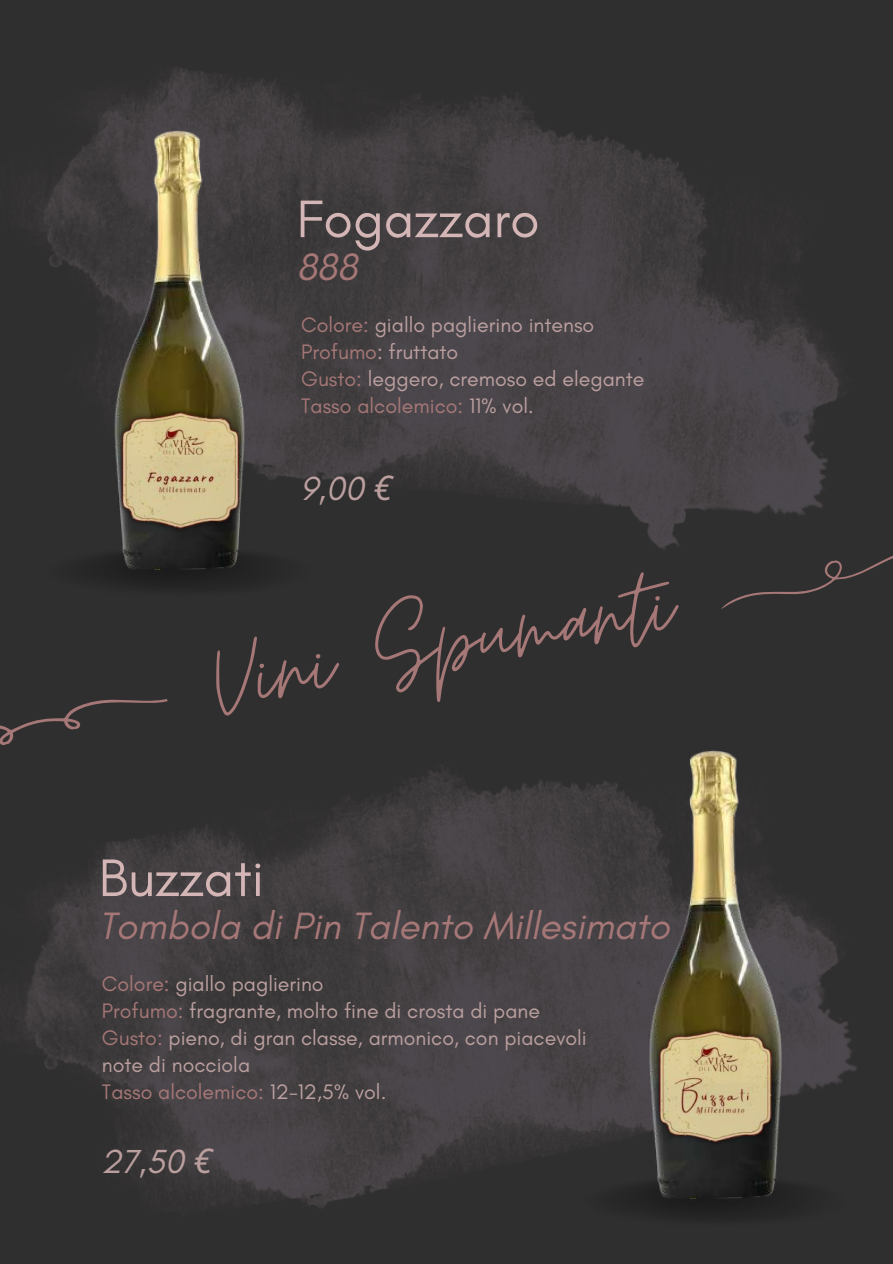
<style>
.page{position:relative;width:893px;height:1264px;background:#fff}
.page>*{position:absolute;margin:0;border:0;box-sizing:border-box;transform-origin:0 0}
.t1{font:116.85px "Moon Time";color:#a67777}
.t2{font:53.7px "Glacial Indifference";color:#d4b6b6}
.t3{font:italic 38.7px "Glacial Indifference";color:#a67777}
.t4{font:italic 34.05px "Glacial Indifference";color:#bb9f9f}
.t5{font:21.3px/27px "Glacial Indifference";color:#bb9f9f}
.s1{color:#a67777}
.s2{font-family:"Noto Sans"}
</style>
<div class="page">
<div style="left:0;top:0;width:892px;height:1263px;background:#302f2f"></div>
<svg style="left:721px;top:556px;width:171px;height:53px"></svg>
<img style="left:0;top:699px;width:468px;height:509px">
<img style="left:118px;top:68px;width:754px;height:493px">
<img style="left:35px;top:105px;width:387px;height:482px">
<img style="left:84px;top:374px;width:191px;height:191px">
<img style="left:468px;top:750px;width:389px;height:467px">
<img style="left:636px;top:994px;width:143px;height:182px">
<h2 class="t2" style="left:297px;top:186px;width:244px">Fogazzaro</h2>
<h3 class="t3" style="left:297px;top:243px;width:62px">888</h3>
<p class="t5" style="left:301px;top:311px;width:345px"><span class="s1">Colore:</span> giallo paglierino intenso<br><span class="s1">Profumo</span>: fruttato<br><span class="s1">Gusto:</span> leggero, cremoso ed elegante<br><span class="s1">Tasso alcolemico:</span> 11% vol.</p>
<h3 class="t4" style="left:301px;top:467px;width:93px">9,00 <span class="s2">€</span></h3>
<h1 class="t1" style="left:203px;top:613px;width:465px;rotate:-10deg">Vini Spumanti</h1>
<h2 class="t2" style="left:99px;top:845px;width:167px">Buzzati</h2>
<h3 class="t3" style="left:99px;top:902px;width:572px">Tombola di Pin Talento Millesimato</h3>
<p class="t5" style="left:102px;top:970px;width:486px"><span class="s1">Colore:</span> giallo paglierino<br><span class="s1">Profumo:</span> fragrante, molto fine di crosta di pane <span class="s1">Gusto:</span> pieno, di gran classe, armonico, con piacevoli note di nocciola<br><span class="s1">Tasso alcolemico:</span> 12-12,5% vol.</p>
<h3 class="t4" style="left:101px;top:1140px;width:113px">27,50 <span class="s2">€</span></h3>
</div>
